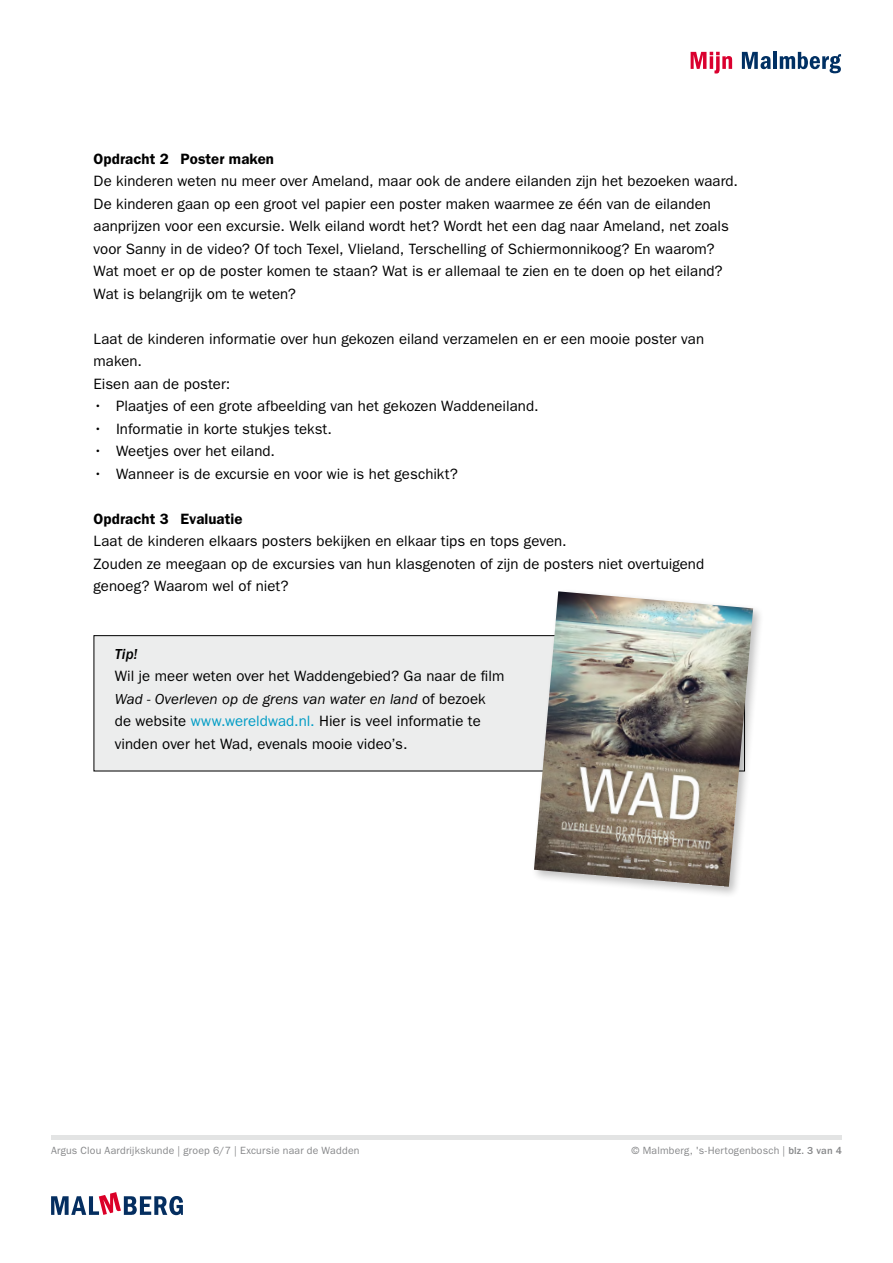
<style>
.page{position:relative;width:893px;height:1263px;background:#fff}
.page>*{position:absolute;margin:0;border:0;box-sizing:border-box;transform-origin:0 0}
.t1{font:15px/22.5px "ITC Franklin Gothic Std";letter-spacing:.005em;color:#000}
.t2{font:600 15px "ITC Franklin Gothic Std";letter-spacing:.005em;color:#000}
.t3{font:15px "ITC Franklin Gothic Std Med It";color:#000}
.t4{font:10.5px "ITC Franklin Gothic Std";letter-spacing:.02em;color:#87888a}
.s1{font-style:italic}
.s2{color:#009cc5}
.s3{font-weight:500}
</style>
<div class="page">
<div style="left:94px;top:636px;width:650px;height:135px;background:#eceded"></div>
<div style="left:94px;top:635px;width:651px;height:136px;border:1px solid #000"></div>
<div style="left:530px;top:588px;width:235px;height:311px;background:#000;opacity:.25"></div>
<img style="left:534px;top:591px;width:219px;height:296px">
<svg style="left:691px;top:52px;width:41px;height:22px"></svg>
<svg style="left:742px;top:52px;width:29px;height:17px"></svg>
<hr style="left:773px;top:52px;width:4px;height:17px;background:#003063">
<svg style="left:780px;top:52px;width:61px;height:21px"></svg>
<div style="left:51px;top:1135px;width:791px;height:5px;background:#e3e4e4"></div>
<svg style="left:51px;top:1192px;width:132px;height:23px"></svg>
<p class="t2" style="left:94px;top:150px;width:182px">Opdracht 2 Poster maken</p>
<p class="t1" style="left:94px;top:170px;width:646px">De kinderen weten nu meer over Ameland, maar ook de andere eilanden zijn het bezoeken waard.<br>De kinderen gaan op een groot vel papier een poster maken waarmee ze één van de eilanden aanprijzen voor een excursie. Welk eiland wordt het? Wordt het een dag naar Ameland, net zoals voor Sanny in de video? Of toch Texel, Vlieland, Terschelling of Schiermonnikoog? En waarom?<br>Wat moet er op de poster komen te staan? Wat is er allemaal te zien en te doen op het eiland?<br>Wat is belangrijk om te weten?</p>
<p class="t1" style="left:94px;top:328px;width:612px">Laat de kinderen informatie over hun gekozen eiland verzamelen en er een mooie poster van maken.<br>Eisen aan de poster:</p>
<p class="t1" style="left:94px;top:395px;width:446px">• Plaatjes of een grote afbeelding van het gekozen Waddeneiland.</p>
<p class="t1" style="left:94px;top:418px;width:240px">• Informatie in korte stukjes tekst.</p>
<p class="t1" style="left:94px;top:440px;width:183px">• Weetjes over het eiland.</p>
<p class="t1" style="left:94px;top:463px;width:366px">• Wanneer is de excursie en voor wie is het geschikt?</p>
<p class="t2" style="left:94px;top:510px;width:151px">Opdracht 3 Evaluatie</p>
<p class="t1" style="left:94px;top:530px;width:612px">Laat de kinderen elkaars posters bekijken en elkaar tips en tops geven.<br>Zouden ze meegaan op de excursies van hun klasgenoten of zijn de posters niet overtuigend genoeg? Waarom wel of niet?</p>
<p class="t3" style="left:115px;top:645px;width:24px">Tip!</p>
<p class="t1" style="left:115px;top:665px;width:391px">Wil je meer weten over het Waddengebied? Ga naar de film <span class="s1">Wad - Overleven op de grens van water en land</span> of bezoek de website <span class="s2">www.wereldwad.nl.</span> Hier is veel informatie te vinden over het Wad, evenals mooie video’s.</p>
<p class="t4" style="left:51px;top:1144px;width:310px">Argus Clou Aardrijkskunde | groep 6/7 | Excursie naar de Wadden</p>
<p class="t4" style="left:632px;top:1144px;width:212px">© Malmberg, 's-Hertogenbosch | <span class="s3">blz. 3 van 4</span></p>
</div>
